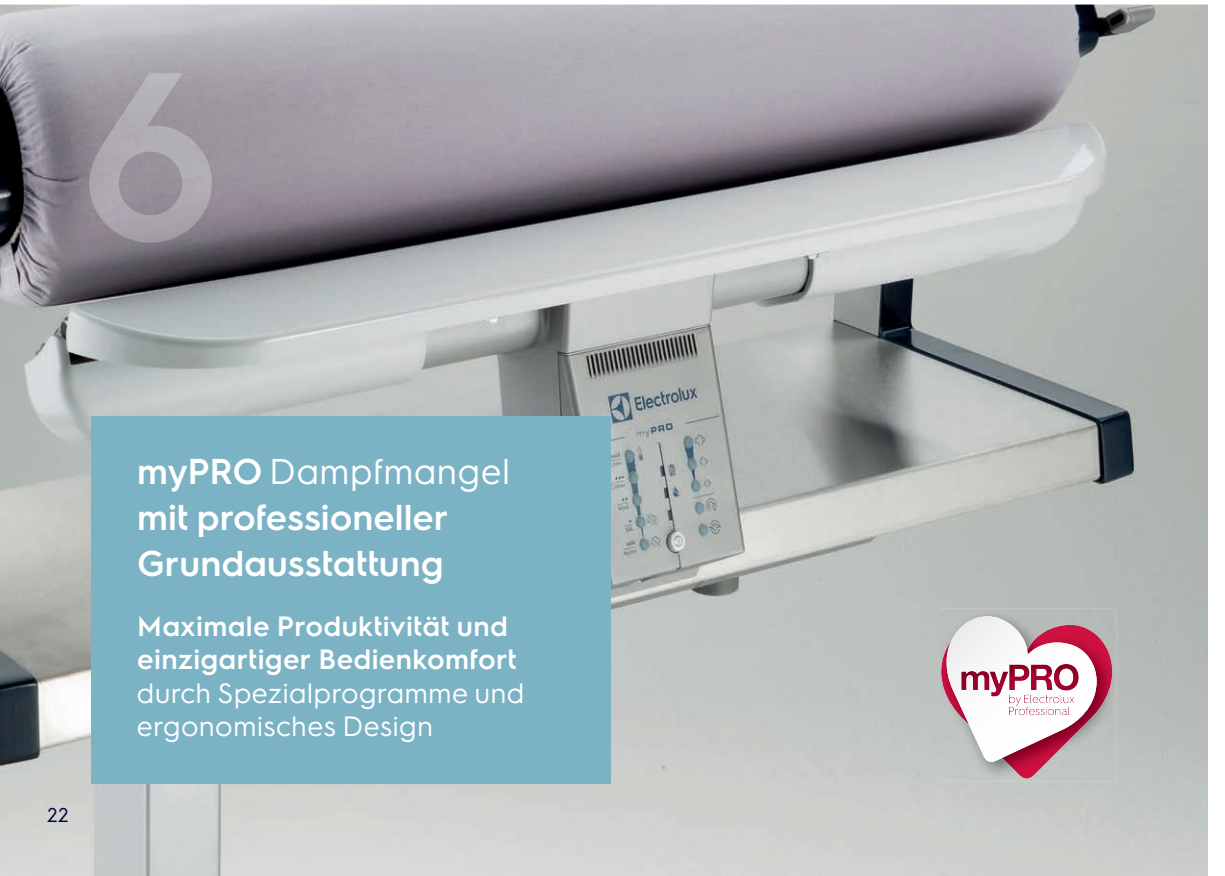
<style>
.page{position:relative;width:1225px;height:876px;background:#fff}
.page>*{position:absolute;margin:0;border:0;box-sizing:border-box;transform-origin:0 0}
.t1{font:600 36px/46px "Electrolux Sans";color:#fff}
.t2{font:600 28px/33.6px "Electrolux Sans";letter-spacing:.01em;color:#fff}
.t3{font:28px/33.6px "Electrolux Sans";letter-spacing:.005em;color:#fff}
.t4{font:20px "Electrolux Sans";color:#02063d}
.s1{font-weight:400}
</style>
<div class="page">
<img style="left:0;top:5px;width:1208px;height:871px">
<div style="left:91px;top:416px;width:519px;height:368px;background:#7bb3c5"></div>
<img style="left:89px;top:73px;width:123px;height:170px">
<img style="left:939px;top:609px;width:177px;height:172px">
<svg style="left:941px;top:612px;width:171px;height:166px;background:#ba99a1"></svg>
<img style="left:946px;top:616px;width:150px;height:146px">
<p class="t4" style="left:48px;top:800px;width:23px">22</p>
<p class="t1" style="left:137px;top:446px;width:375px">myPRO <span class="s1">Dampfmangel </span>mit professioneller<br>Grundausstattung</p>
<p class="t2" style="left:137px;top:607px;width:381px">Maximale Produktivität und einzigartiger Bedienkomfort</p>
<p class="t3" style="left:137px;top:674px;width:389px">durch Spezialprogramme und ergonomisches Design</p>
</div>
